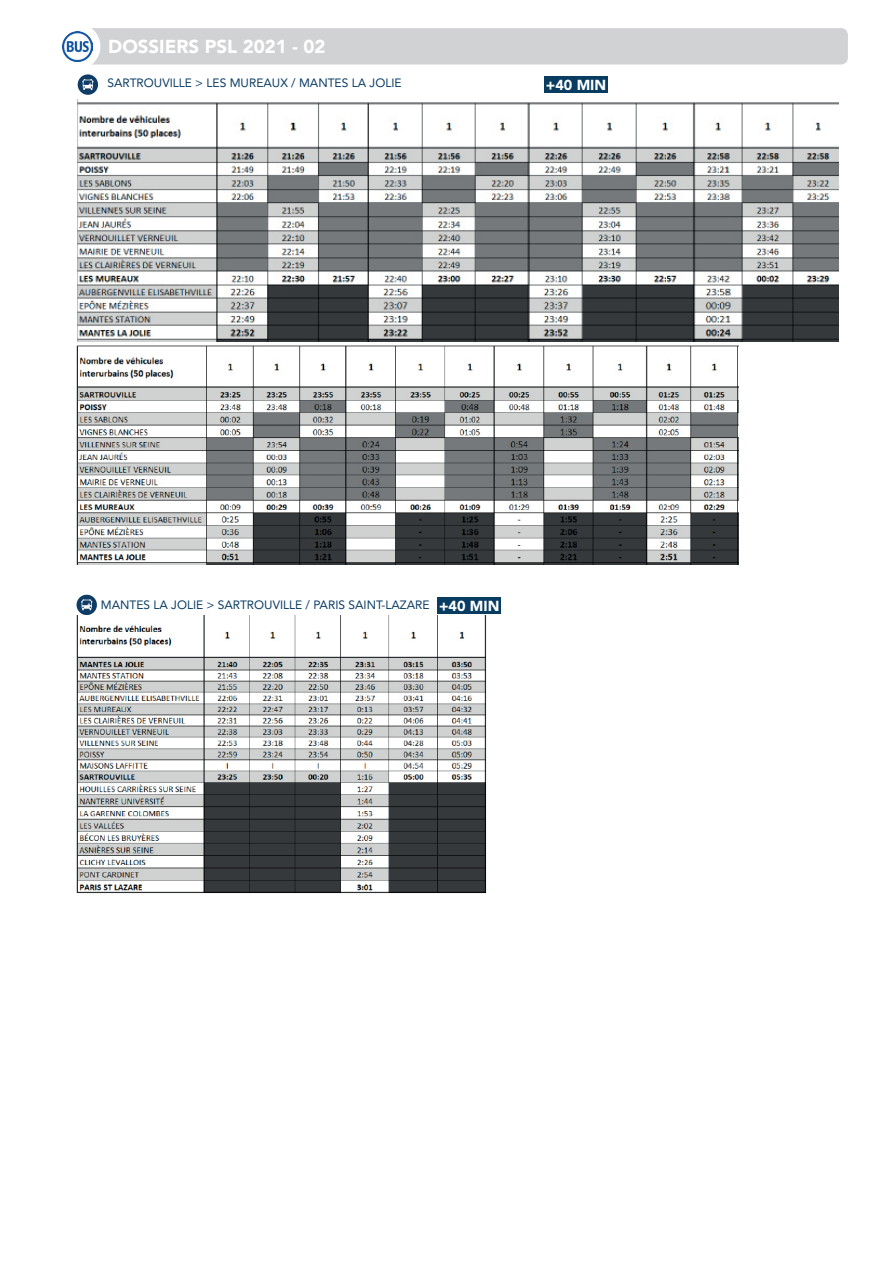
<style>
.page{position:relative;width:893px;height:1263px;background:#fff}
.page>*{position:absolute;margin:0;border:0;box-sizing:border-box;transform-origin:0 0}
.t1{font:900 18.6px "Avenir LT Std";color:#fff}
.t2{font:900 14.4px "Avenir LT Std";color:#fff}
.t3{font:12px "Avenir LT Std";color:#0a3c64}
.s1{font-weight:900;font-size:14.4px;color:#fff}
</style>
<div class="page">
<div style="left:77px;top:595px;width:20px;height:20px;background:#0e3c65;border-radius:50%"></div>
<svg style="left:81px;top:599px;width:11px;height:11px"></svg>
<div style="left:78px;top:74px;width:20px;height:21px;background:#0e3c65;border-radius:50%"></div>
<svg style="left:82px;top:79px;width:12px;height:11px"></svg>
<div style="left:438px;top:597px;width:63px;height:16px;background:#083c61"></div>
<div style="left:81px;top:28px;width:767px;height:37px;background:#d1d2d4;border-radius:7px"></div>
<div style="left:54px;top:23px;width:46px;height:47px;background:#fff;border-radius:50%"></div>
<img style="left:62px;top:31px;width:30px;height:31px">
<div style="left:544px;top:76px;width:64px;height:17px;background:#083c61"></div>
<img style="left:78px;top:102px;width:761px;height:239px">
<img style="left:77px;top:345px;width:662px;height:219px">
<img style="left:77px;top:616px;width:410px;height:278px">
<h1 class="t1" style="left:108px;top:36px;width:219px">DOSSIERS PSL 2021 - 02</h1>
<p class="t3" style="left:107px;top:76px;width:296px">SARTROUVILLE &gt; LES MUREAUX / MANTES LA JOLIE</p>
<p class="t2" style="left:546px;top:76px;width:62px">+40 MIN</p>
<p class="t3" style="left:101px;top:598px;width:400px">MANTES LA JOLIE &gt; SARTROUVILLE / PARIS SAINT-LAZARE <span class="s1">+40 MIN</span></p>
</div>
